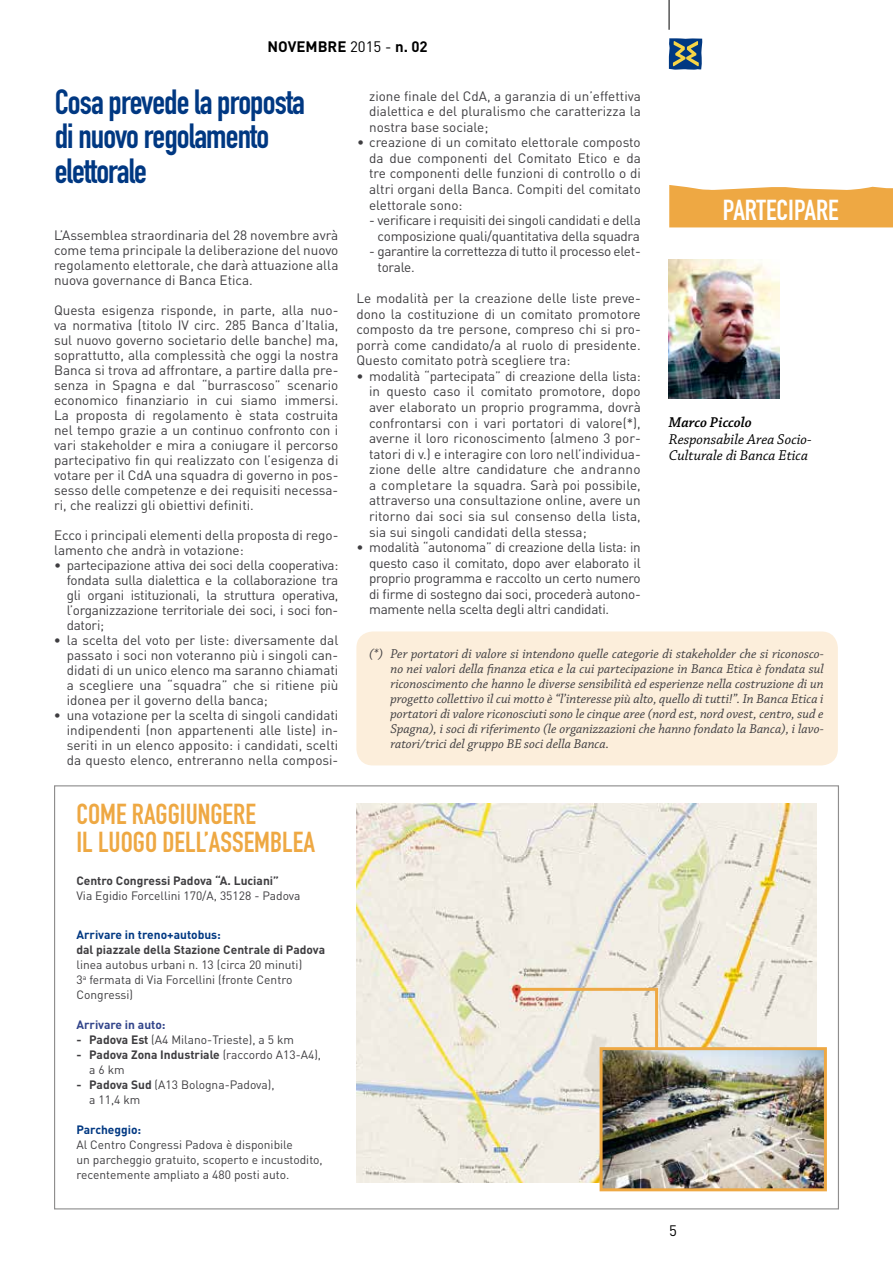
<style>
.page{position:relative;width:893px;height:1263px;background:#fff}
.page>*{position:absolute;margin:0;border:0;box-sizing:border-box;transform-origin:0 0}
.t1{font:34.5px/34.5px "DIN Engschrift Std";letter-spacing:-.025em;color:#003882}
.t2{font:28.5px/28px "DIN Engschrift Std";color:#eea843;text-align:center}
.t3{font:28.5px "DIN Engschrift Std";color:#fff}
.t4{font:italic 15px/16.5px "Chaparral Pro";color:#000}
.t5{font:700 15px "DIN Pro";color:#000}
.t6{font:italic 600 15px "Chaparral Pro";letter-spacing:-.005em;color:#000}
.t7{font:15px "DIN Pro";color:#000}
.t8{font:13.5px/15px "DIN Pro";color:#3e3d40;text-align:justify}
.t9{font:italic 13.5px/15px "Chaparral Pro";color:#3e3d40;text-align:justify}
.t10{font:13.5px/15.6px "DIN Pro";letter-spacing:-.02em;color:#3e3d40;text-align:center}
.t11{font:13.5px/15.6px "DIN Pro";letter-spacing:-.03em;color:#3e3d40}
.t12{font:12px/15px "DIN Pro";color:#3e3d40}
.t13{font:700 12px/15px "DIN Pro";color:#3e3d40}
.t14{font:700 12px "DIN Pro";color:#003882}
.t15{font:700 12px "DIN Pro";color:#31448a}
.s1{font-weight:400}
.s2{font-weight:700}
</style>
<div class="page">
<hr style="left:669px;top:0;width:1px;height:30px;background:#000">
<svg style="left:669px;top:38px;width:33px;height:32px"></svg>
<svg style="left:669px;top:185px;width:224px;height:42px;background:#efaf52"></svg>
<div style="left:356px;top:631px;width:482px;height:134px;background:#fceedb;border-radius:16px"></div>
<img style="left:356px;top:804px;width:460px;height:378px">
<hr style="left:655px;top:988px;width:3px;height:78px;background:#eea843">
<img style="left:604px;top:1051px;width:219px;height:136px">
<div style="left:600px;top:1047px;width:227px;height:144px;border:3px solid #eea843"></div>
<hr style="left:521px;top:988px;width:136px;height:3px;background:#eea843">
<img style="left:669px;top:260px;width:111px;height:139px">
<p class="t5" style="left:268px;top:37px;width:162px">NOVEMBRE <span class="s1">2015 -</span> n. 02</p>
<h1 class="t1" style="left:55px;top:85px;width:252px">Cosa prevede la proposta di nuovo regolamento elettorale</h1>
<p class="t8" style="left:54px;top:227px;width:286px">L’Assemblea straordinaria del 28 novembre avrà come tema principale la deliberazione del nuovo regolamento elettorale, che darà attuazione alla nuova governance di Banca Etica.</p>
<p class="t8" style="left:54px;top:302px;width:286px">Questa esigenza risponde, in parte, alla nuo&shy;va normativa (titolo IV circ. 285 Banca d’Italia, sul nuovo governo societario delle banche) ma, soprattutto, alla complessità che oggi la nostra Banca si trova ad affrontare, a partire dalla pre&shy;senza in Spagna e dal “burrascoso” scenario economico finanziario in cui siamo immersi.<br>La proposta di regolamento è stata costruita nel tempo grazie a un continuo confronto con i vari stakeholder e mira a coniugare il percorso partecipativo fin qui realizzato con l’esigenza di votare per il CdA una squadra di governo in pos&shy;sesso delle competenze e dei requisiti necessa&shy;ri, che realizzi gli obiettivi definiti.</p>
<p class="t8" style="left:54px;top:527px;width:286px">Ecco i principali elementi della proposta di rego&shy;lamento che andrà in votazione:</p>
<p class="t8" style="left:67px;top:557px;width:273px;text-indent:-13px">• partecipazione attiva dei soci della cooperativa: fondata sulla dialettica e la collaborazione tra gli organi istituzionali, la struttura operativa, l’organizzazione territoriale dei soci, i soci fon&shy;datori;</p>
<p class="t8" style="left:67px;top:632px;width:273px;text-indent:-13px">• la scelta del voto per liste: diversamente dal passato i soci non voteranno più i singoli can&shy;didati di un unico elenco ma saranno chiamati a scegliere una “squadra” che si ritiene più idonea per il governo della banca;</p>
<p class="t8" style="left:67px;top:707px;width:273px;text-indent:-13px">• una votazione per la scelta di singoli candidati indipendenti (non appartenenti alle liste) in&shy;seriti in un elenco apposito: i candidati, scelti da questo elenco, entreranno nella composi-</p>
<h2 class="t2" style="left:76px;top:800px;width:67px">Come raggi</h2>
<h2 class="t2" style="left:76px;top:800px;width:228px">ungere<br>il luogo dell’Assemblea</h2>
<p class="t13" style="left:76px;top:873px;width:204px">Centro Congressi Padova “A. Luciani”</p>
<p class="t12" style="left:76px;top:888px;width:226px">Via Egidio Forcellini 170/A, 35128 - Padova</p>
<p class="t14" style="left:76px;top:927px;width:146px">Arrivare in treno+autobus:</p>
<p class="t13" style="left:76px;top:942px;width:250px">dal piazzale della Stazione Centrale di Padova</p>
<p class="t12" style="left:76px;top:957px;width:227px">linea autobus urbani n. 13 (circa 20 minuti)<br>3<sup>a</sup> fermata di Via Forcellini (fronte Centro<br>Congressi)</p>
<p class="t15" style="left:76px;top:1017px;width:91px">Arrivare in auto:</p>
<p class="t12" style="left:76px;top:1032px;width:219px"><span class="s2">- Padova Est</span> (A4 Milano-Trieste), a 5 km</p>
<p class="t13" style="left:89px;top:1047px;width:233px;text-indent:-13px">- Padova Zona I ndustriale <span class="s1">(raccordo A13-A4), a 6 km</span></p>
<p class="t12" style="left:89px;top:1077px;width:187px;text-indent:-13px"><span class="s2">- Padova Sud</span> (A13 Bologna-Padova), a 11,4 km</p>
<p class="t14" style="left:76px;top:1122px;width:66px">Parcheggio:</p>
<p class="t12" style="left:76px;top:1137px;width:248px">Al Centro Congressi Padova è disponibile<br>un parcheggio gratuito, scoperto e incustodito, recentemente ampliato a 480 posti auto.</p>
<p class="t8" style="left:369px;top:87px;width:273px;line-height:15.6px">zione finale del CdA, a garanzia di un’effettiva dialettica e del pluralismo che caratterizza la nostra base sociale;</p>
<p class="t8" style="left:369px;top:134px;width:273px;line-height:15.6px;text-indent:-12px">• creazione di un comitato elettorale composto da due componenti del Comitato Etico e da tre componenti delle funzioni di controllo o di altri organi della Banca. Compiti del comitato elettorale sono:</p>
<p class="t10" style="left:369px;top:212px;width:273px">- verificare i requisiti dei singoli candidati e della composizione quali/quantitativa della squadra</p>
<p class="t11" style="left:378px;top:243px;width:265px;text-indent:-9px">- garantire la correttezza di tutto il processo elet&shy;torale.</p>
<p class="t8" style="left:356px;top:290px;width:286px;line-height:15.6px">Le modalità per la creazione delle liste preve&shy;dono la costituzione di un comitato promotore composto da tre persone, compreso chi si pro&shy;porrà come candidato/a al ruolo di presidente.<br>Questo comitato potrà scegliere tra:</p>
<p class="t8" style="left:369px;top:368px;width:273px;line-height:15.6px;text-indent:-13px">• modalità “partecipata” di creazione della lista: in questo caso il comitato promotore, dopo aver elaborato un proprio programma, dovrà confrontarsi con i vari portatori di valore(*), averne il loro riconoscimento (almeno 3 por&shy;tatori di v.) e interagire con loro nell’individua&shy;zione delle altre candidature che andranno a completare la squadra. Sarà poi possibile, attraverso una consultazione online, avere un ritorno dai soci sia sul consenso della lista, sia sui singoli candidati della stessa;</p>
<p class="t8" style="left:369px;top:539px;width:273px;line-height:15.6px;text-indent:-13px">• modalità “autonoma” di creazione della lista: in questo caso il comitato, dopo aver elaborato il proprio programma e raccolto un certo numero di firme di sostegno dai soci, procederà autono&shy;mamente nella scelta degli altri candidati.</p>
<h2 class="t3" style="left:723px;top:194px;width:118px">PARTECIPARE</h2>
<p class="t6" style="left:669px;top:414px;width:85px">Marco Piccolo</p>
<p class="t4" style="left:669px;top:432px;width:144px">Responsabile Area Socio-<br>Culturale di Banca Etica</p>
<p class="t9" style="left:390px;top:647px;width:435px;text-indent:-21px">(*) Per portatori di valore si intendono quelle categorie di stakeholder che si riconosco&shy;no nei valori della finanza etica e la cui partecipazione in Banca Etica è fondata sul riconoscimento che hanno le diverse sensibilità ed esperienze nella costruzione di un progetto collettivo il cui motto è “l’interesse più alto, quello di tutti!”. In Banca Etica i portatori di valore riconosciuti sono le cinque aree (nord est, nord ovest, centro, sud e Spagna), i soci di riferimento (le organizzazioni che hanno fondato la Banca), i lavo&shy;ratori/trici del gruppo BE soci della Banca.</p>
<p class="t7" style="left:669px;top:1220px;width:9px">5</p>
</div>
